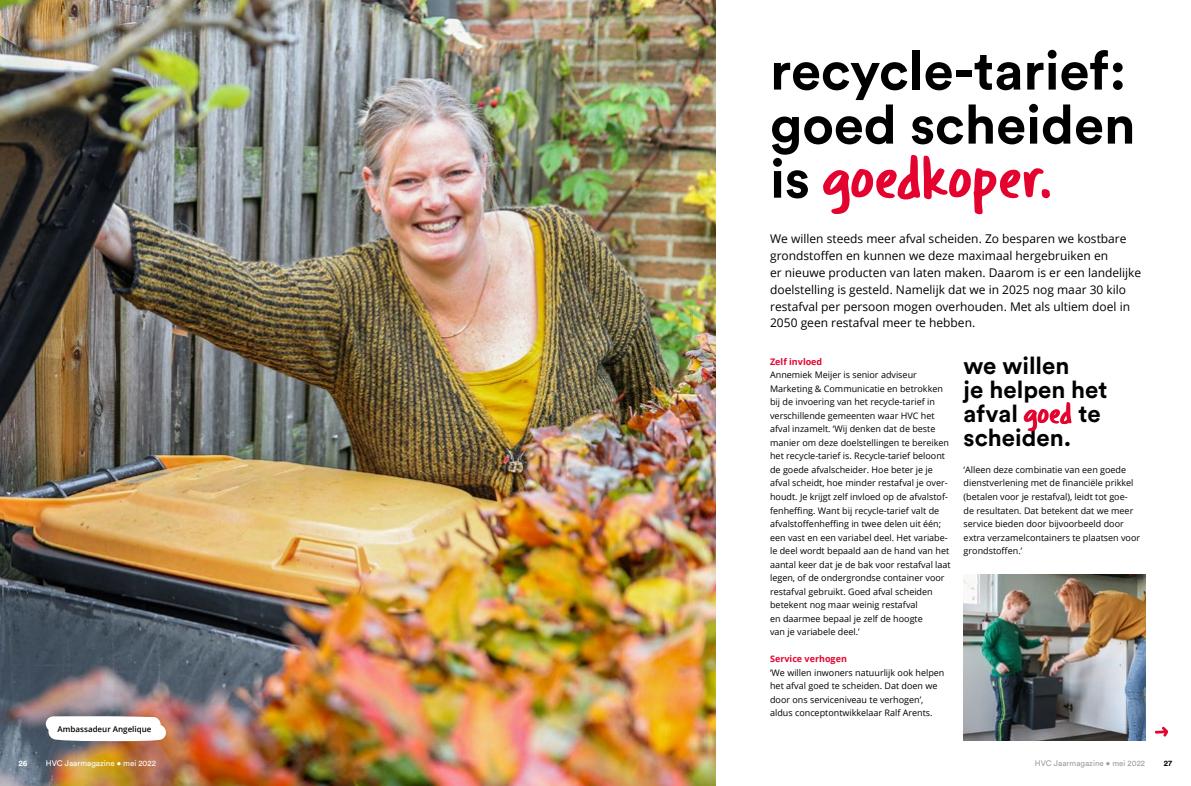
<style>
.page{position:relative;width:1191px;height:786px;background:#fff}
.page>*{position:absolute;margin:0;border:0;box-sizing:border-box;transform-origin:0 0}
.t1{font:63.6px "Tragic Marker";color:#e4032e}
.t2{font:700 54px/54px "Circular Std";color:#000}
.t3{font:700 24px/24px "Circular Std";color:#000}
.t4{font:12px/16.8px "Open Sans";color:#000}
.t5{font:9px/13.5px "Open Sans";color:#000}
.t6{font:700 9px "Open Sans";color:#e4032e}
.t7{font:8px "Circular Std";color:#fff}
.t8{font:8px "Circular Std";color:#9d9d9c}
.t9{font:600 8px "Open Sans";color:#000}
.t10{font:700 8px "Circular Std";color:#fff}
.t11{font:700 8px "Circular Std";color:#000}
.s1{font-family:"Circular Std";font-weight:700;font-size:54px;color:#000}
.s2{font-family:"Tragic Marker";font-weight:400;font-size:31px;color:#e4032e}
</style>
<div class="page">
<img style="left:0;top:0;width:716px;height:785px">
<svg style="left:1154px;top:726px;width:14px;height:11px"></svg>
<img style="left:963px;top:574px;width:182px;height:165px">
<svg style="left:46px;top:715px;width:120px;height:25px"></svg>
<svg style="left:1024px;top:402px;width:47px;height:29px"></svg>
<h2 class="t2" style="left:770px;top:42px;width:367px">recycle-tarief: goed scheiden</h2>
<h1 class="t1" style="left:770px;top:138px;width:284px"><span class="s1">is</span> goedkoper.</h1>
<p class="t4" style="left:770px;top:230px;width:373px">We willen steeds meer afval scheiden. Zo besparen we kostbare grondstoffen en kunnen we deze maximaal hergebruiken en<br>er nieuwe producten van laten maken. Daarom is er een landelijke doelstelling is gesteld. Namelijk dat we in 2025 nog maar 30 kilo restafval per persoon mogen overhouden. Met als ultiem doel in 2050 geen restafval meer te hebben.</p>
<p class="t9" style="left:58px;top:723px;width:95px">Ambassadeur Angelique</p>
<p class="t6" style="left:770px;top:355px;width:54px">Zelf invloed</p>
<p class="t5" style="left:770px;top:368px;width:182px">Annemiek Meijer is senior adviseur Marketing &amp; Communicatie en betrokken bij de invoering van het recycle-tarief in verschillende gemeenten waar HVC het afval inzamelt. ‘Wij denken dat de beste manier om deze doelstellingen te bereiken het recycle-tarief is. Recycle-tarief beloont de goede afvalscheider. Hoe beter je je afval scheidt, hoe minder restafval je over&shy;houdt. Je krijgt zelf invloed op de afvalstof&shy;fenheffing. Want bij recycle-tarief valt de afvalstoffenheffing in twee delen uit één; een vast en een variabel deel. Het variabe&shy;le deel wordt bepaald aan de hand van het aantal keer dat je de bak voor restafval laat legen, of de ondergrondse container voor restafval gebruikt. Goed afval scheiden betekent nog maar weinig restafval<br>en daarmee bepaal je zelf de hoogte<br>van je variabele deel.’</p>
<p class="t6" style="left:770px;top:652px;width:78px">Service verhogen</p>
<p class="t5" style="left:770px;top:665px;width:176px">’We willen inwoners natuurlijk ook helpen het afval goed te scheiden. Dat doen we door ons serviceniveau te verhogen’, aldus conceptontwikkelaar Ralf Arents.</p>
<h3 class="t3" style="left:963px;top:353px;width:145px">we willen<br>je helpen het afval <span class="s2">goed</span> te scheiden.</h3>
<p class="t5" style="left:963px;top:462px;width:178px">‘Alleen deze combinatie van een goede dienstverlening met de financiële prikkel (betalen voor je restafval), leidt tot goe&shy;de resultaten. Dat betekent dat we meer service bieden door bijvoorbeeld door extra verzamelcontainers te plaatsen voor grondstoffen.’</p>
<p class="t10" style="left:18px;top:758px;width:10px">26</p>
<p class="t7" style="left:46px;top:758px;width:112px">HVC Jaarmagazine • mei 2022</p>
<p class="t8" style="left:1035px;top:758px;width:112px">HVC Jaarmagazine • mei 2022</p>
<p class="t11" style="left:1163px;top:758px;width:10px">27</p>
</div>
